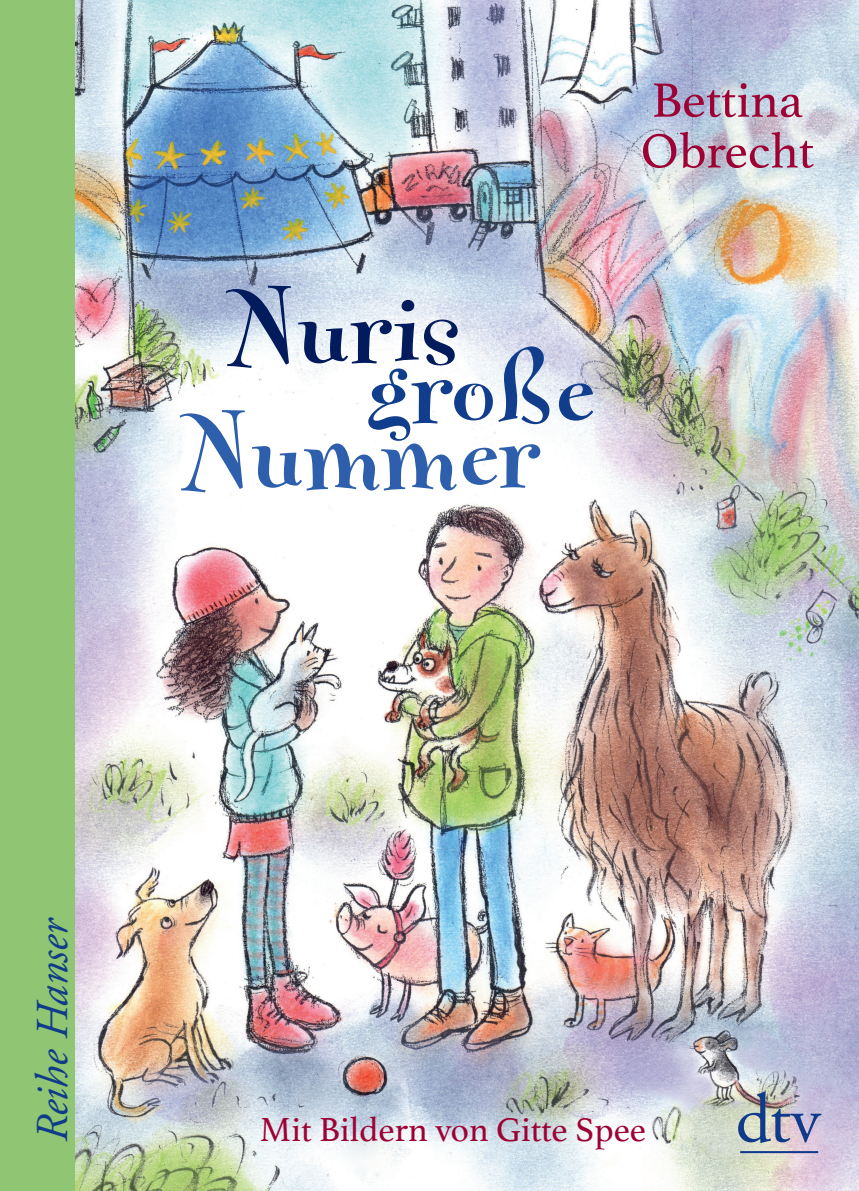
<style>
.page{position:relative;width:859px;height:1191px;background:#fff}
.page>*{position:absolute;margin:0;border:0;box-sizing:border-box;transform-origin:0 0}
.t1{font:700 100.62px "Fontesque";color:#2e5fac;scale:1.13 1}
.t2{font:700 100.62px "Fontesque";color:#011b5c;scale:1.13 1}
.t3{font:700 100.62px "Fontesque";color:#113d8d;scale:1.13 1}
.t4{font:70px "DTVA Garamond";color:#103b8a}
.t5{font:50.75px/50.8px "Athelas";color:#9e0134}
.t6{font:italic 45.5px "DTVA Garamond";color:#103b8a}
.t7{font:35px "Athelas";color:#9e0134}
</style>
<div class="page">
<img style="left:74px;top:0;width:784px;height:1191px">
<div style="left:0;top:0;width:74px;height:1191px;background:#8fc573"></div>
<h1 class="t2" style="left:230px;top:282px;width:207px">Nuris</h1>
<h1 class="t3" style="left:368px;top:342px;width:202px">große</h1>
<h1 class="t1" style="left:184px;top:406px;width:319px">Nummer</h1>
<h3 class="t5" style="left:640px;top:73px;width:175px">Bettina<br>Obrecht</h3>
<h3 class="t6" style="left:28px;top:1143px;width:228px;rotate:-90deg">Reihe Hanser</h3>
<p class="t7" style="left:260px;top:1102px;width:387px">Mit Bildern von Gitte Spee</p>
<h2 class="t4" style="left:737px;top:1081px;width:83px">_</h2>
</div>
